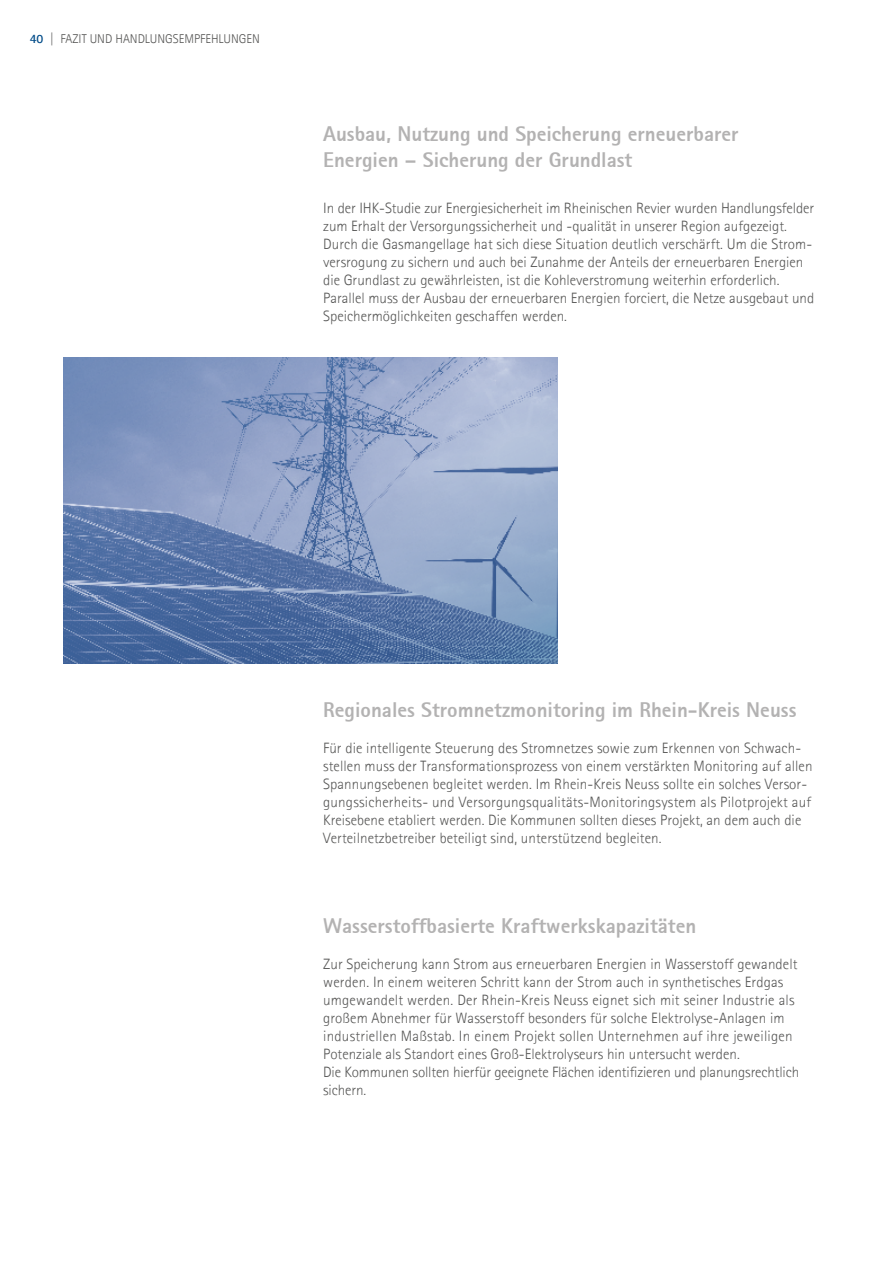
<style>
.page{position:relative;width:893px;height:1263px;background:#fff}
.page>*{position:absolute;margin:0;border:0;box-sizing:border-box;transform-origin:0 0}
.t1{font:800 21px/25.2px "Agfa Rotis Sans Serif";color:#b3b2b2}
.t2{font:300 15px/18px "Agfa Rotis Sans Serif";letter-spacing:.005em;color:#575756}
.t3{font:300 12.75px "Agfa Rotis Sans Serif";color:#575756}
.s1{font-weight:700;color:#004b88}
</style>
<div class="page">
<svg style="left:64px;top:357px;width:493px;height:306px"></svg>
<p class="t3" style="left:30px;top:31px;width:232px"><span class="s1">40</span> | FAZIT UND HANDLUNGSEMPFEHLUNGEN</p>
<h1 class="t1" style="left:323px;top:121px;width:417px">Ausbau, Nutzung und Speicherung erneuerbarer<br>Energien – Sicherung der Grundlast</h1>
<p class="t2" style="left:323px;top:199px;width:493px">In der IHK-Studie zur Energiesicherheit im Rheinischen Revier wurden Handlungsfelder zum Erhalt der Versorgungssicherheit und -qualität in unserer Region aufgezeigt.<br>Durch die Gasmangellage hat sich diese Situation deutlich verschärft. Um die Strom&shy;versrogung zu sichern und auch bei Zunahme der Anteils der erneuerbaren Energien die Grundlast zu gewährleisten, ist die Kohleverstromung weiterhin erforderlich.<br>Parallel muss der Ausbau der erneuerbaren Energien forciert, die Netze ausgebaut und Speichermöglichkeiten geschaffen werden.</p>
<h1 class="t1" style="left:323px;top:697px;width:475px">Regionales Stromnetzmonitoring im Rhein-Kreis Neuss</h1>
<p class="t2" style="left:323px;top:739px;width:491px">Für die intelligente Steuerung des Stromnetzes sowie zum Erkennen von Schwach&shy;stellen muss der Transformationsprozess von einem verstärkten Monitoring auf allen Spannungsebenen begleitet werden. Im Rhein-Kreis Neuss sollte ein solches Versor&shy;gungssicherheits- und Versorgungsqualitäts-Monitoringsystem als Pilotprojekt auf Kreisebene etabliert werden. Die Kommunen sollten dieses Projekt, an dem auch die Verteilnetzbetreiber beteiligt sind, unterstützend begleiten.</p>
<h1 class="t1" style="left:323px;top:913px;width:375px">Wasserstoffbasierte Kraftwerkskapazitäten</h1>
<p class="t2" style="left:323px;top:955px;width:477px">Zur Speicherung kann Strom aus erneuerbaren Energien in Wasserstoff gewandelt werden. In einem weiteren Schritt kann der Strom auch in synthetisches Erdgas umgewandelt werden. Der Rhein-Kreis Neuss eignet sich mit seiner Industrie als großem Abnehmer für Wasserstoff besonders für solche Elektrolyse-Anlagen im industriellen Maßstab. In einem Projekt sollen Unternehmen auf ihre jeweiligen Potenziale als Standort eines Groß-Elektrolyseurs hin untersucht werden.<br>Die Kommunen sollten hierfür geeignete Flächen identifizieren und planungsrechtlich sichern.</p>
</div>
